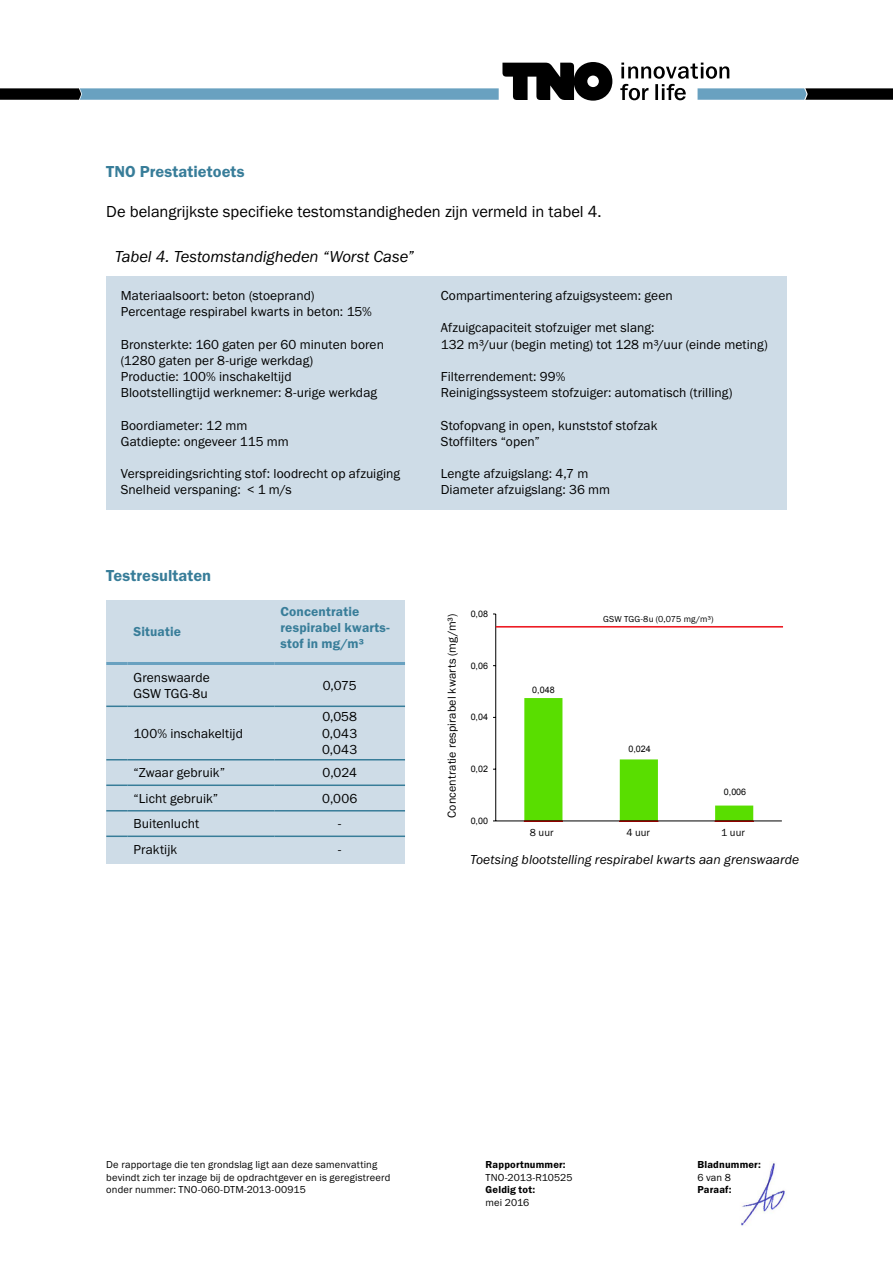
<style>
.page{position:relative;width:893px;height:1263px;background:#fff}
.page>*{position:absolute;margin:0;border:0;box-sizing:border-box;transform-origin:0 0}
.t1{font:16.5px "Franklin Goth EF";letter-spacing:-.005em;color:#000}
.t2{font:italic 16.5px "Franklin Goth EF";letter-spacing:-.005em;color:#000}
.t3{font:600 16.5px "Franklin Goth EF";letter-spacing:.005em;color:#387d99}
.t4{font:13.5px/16.2px "Franklin Goth EF";letter-spacing:.005em;color:#000}
.t5{font:italic 13.5px "Franklin Goth EF";letter-spacing:.005em;color:#000}
.t6{font:600 13.5px/16.2px "Franklin Goth EF";letter-spacing:.01em;color:#387d99}
.t7{font:12px "Franklin Goth EF";letter-spacing:.01em;color:#000}
.t8{font:10.5px/12.6px "Franklin Goth EF";letter-spacing:.015em;color:#000}
.t9{font:600 10.5px "Franklin Goth EF";letter-spacing:.015em;color:#000}
.t10{font:9px "Arial";color:#000}
.t11{font:9px "Franklin Goth EF";letter-spacing:.01em;color:#000}
</style>
<div class="page">
<img style="left:741px;top:1163px;width:46px;height:63px">
<div style="left:106px;top:276px;width:681px;height:234px;background:#cedce7"></div>
<div style="left:106px;top:600px;width:299px;height:264px;background:#cedce7"></div>
<hr style="left:106px;top:705px;width:22px;height:2px;background:#387d99">
<hr style="left:128px;top:705px;width:146px;height:2px;background:#387d99">
<hr style="left:274px;top:705px;width:131px;height:2px;background:#387d99">
<svg style="left:106px;top:759px;width:22px;height:1px"></svg>
<hr style="left:128px;top:759px;width:146px;height:1px;background:#387d99">
<hr style="left:274px;top:759px;width:131px;height:1px;background:#387d99">
<hr style="left:106px;top:784px;width:22px;height:2px;background:#387d99">
<hr style="left:128px;top:784px;width:146px;height:2px;background:#387d99">
<hr style="left:274px;top:784px;width:131px;height:2px;background:#387d99">
<svg style="left:106px;top:810px;width:22px;height:1px"></svg>
<hr style="left:128px;top:810px;width:146px;height:1px;background:#387d99">
<hr style="left:274px;top:810px;width:131px;height:1px;background:#387d99">
<hr style="left:106px;top:662px;width:22px;height:3px;background:#69a1c0">
<hr style="left:128px;top:662px;width:146px;height:3px;background:#69a1c0">
<hr style="left:274px;top:662px;width:131px;height:3px;background:#69a1c0">
<hr style="left:106px;top:835px;width:22px;height:2px;background:#387d99">
<hr style="left:128px;top:835px;width:146px;height:2px;background:#387d99">
<hr style="left:274px;top:835px;width:131px;height:2px;background:#387d99">
<svg style="left:524px;top:698px;width:230px;height:123px"></svg>
<hr style="left:495px;top:614px;width:1px;height:207px;background:#000">
<hr style="left:496px;top:821px;width:286px;height:1px;background:#000">
<hr style="left:496px;top:626px;width:287px;height:2px;background:#ed1c24">
<svg style="left:0;top:62px;width:893px;height:39px"></svg>
<p class="t3" style="left:106px;top:162px;width:140px">TNO Prestatietoets</p>
<p class="t1" style="left:106px;top:202px;width:497px">De belangrijkste specifieke testomstandigheden zijn vermeld in tabel 4.</p>
<p class="t2" style="left:115px;top:248px;width:301px">Tabel 4. Testomstandigheden “Worst Case”</p>
<p class="t4" style="left:121px;top:288px;width:253px">Materiaalsoort: beton (stoeprand)<br>Percentage respirabel kwarts in beton: 15%</p>
<p class="t4" style="left:121px;top:336px;width:265px">Bronsterkte: 160 gaten per 60 minuten boren (1280 gaten per 8-urige werkdag)<br>Productie: 100% inschakeltijd Blootstellingtijd werknemer: 8-urige werkdag</p>
<p class="t4" style="left:121px;top:417px;width:170px">Boordiameter: 12 mm<br>Gatdiepte: ongeveer 115 mm</p>
<p class="t4" style="left:121px;top:466px;width:281px">Verspreidingsrichting stof: loodrecht op afzuiging<br>Snelheid verspaning: &lt; 1 m/s</p>
<p class="t4" style="left:441px;top:288px;width:233px">Compartimentering afzuigsysteem: geen</p>
<p class="t4" style="left:441px;top:320px;width:328px">Afzuigcapaciteit stofzuiger met slang:<br>132 m³/uur (begin meting) tot 128 m³/uur (einde meting)</p>
<p class="t4" style="left:441px;top:369px;width:293px">Filterrendement: 99%<br>Reinigingssysteem stofzuiger: automatisch (trilling)</p>
<p class="t4" style="left:441px;top:417px;width:218px">Stofopvang in open, kunststof stofzak<br>Stoffilters “open”</p>
<p class="t4" style="left:441px;top:466px;width:171px">Lengte afzuigslang: 4,7 m<br>Diameter afzuigslang: 36 mm</p>
<p class="t3" style="left:106px;top:566px;width:107px">Testresultaten</p>
<p class="t6" style="left:134px;top:624px;width:49px">Situatie</p>
<p class="t6" style="left:280px;top:603px;width:111px">Concentratie respirabel kwarts&shy;stof in mg/m³</p>
<p class="t4" style="left:134px;top:669px;width:78px">Grenswaarde<br>GSW TGG-8u</p>
<p class="t4" style="left:323px;top:677px;width:35px">0,075</p>
<p class="t4" style="left:134px;top:725px;width:111px">100% inschakeltijd</p>
<p class="t4" style="left:322px;top:709px;width:37px;text-align:justify">0,058<br>0,043<br>0,043</p>
<p class="t4" style="left:134px;top:765px;width:93px">“Zwaar gebruik”</p>
<p class="t4" style="left:323px;top:765px;width:36px">0,024</p>
<p class="t4" style="left:134px;top:790px;width:86px">“Licht gebruik”</p>
<p class="t4" style="left:322px;top:790px;width:36px">0,006</p>
<p class="t4" style="left:134px;top:816px;width:67px">Buitenlucht</p>
<p class="t4" style="left:338px;top:816px;width:4px">-</p>
<p class="t4" style="left:134px;top:841px;width:45px">Praktijk</p>
<p class="t4" style="left:338px;top:841px;width:4px">-</p>
<p class="t10" style="left:471px;top:608px;width:19px">0,08</p>
<p class="t7" style="left:445px;top:818px;width:206px;rotate:-90deg">Concentratie respirabel kwarts (mg/m³)</p>
<p class="t11" style="left:603px;top:614px;width:112px">GSW TGG-8u (0,075 mg/m³)</p>
<p class="t5" style="left:470px;top:852px;width:330px">Toetsing blootstelling respirabel kwarts aan grenswaarde</p>
<p class="t10" style="left:471px;top:659px;width:19px">0,06</p>
<p class="t10" style="left:532px;top:683px;width:24px">0,048</p>
<p class="t10" style="left:471px;top:711px;width:19px">0,04</p>
<p class="t10" style="left:628px;top:743px;width:24px">0,024</p>
<p class="t10" style="left:471px;top:763px;width:19px">0,02</p>
<p class="t10" style="left:724px;top:785px;width:24px">0,006</p>
<p class="t10" style="left:471px;top:815px;width:19px">0,00</p>
<p class="t8" style="left:530px;top:826px;width:25px">8 uur</p>
<p class="t8" style="left:626px;top:826px;width:25px">4 uur</p>
<p class="t8" style="left:721px;top:826px;width:25px">1 uur</p>
<p class="t8" style="left:106px;top:1158px;width:286px">De rapportage die ten grondslag ligt aan deze samenvatting bevindt zich ter inzage bij de opdrachtgever en is geregistreerd onder nummer: TNO-060-DTM-2013-00915</p>
<p class="t9" style="left:486px;top:1158px;width:82px">Rapportnummer:</p>
<p class="t8" style="left:486px;top:1171px;width:88px">TNO-2013-R10525</p>
<p class="t9" style="left:486px;top:1184px;width:51px">Geldig tot:</p>
<p class="t8" style="left:486px;top:1196px;width:45px">mei 2016</p>
<p class="t9" style="left:697px;top:1158px;width:65px">Bladnummer:</p>
<p class="t8" style="left:697px;top:1171px;width:35px">6 van 8</p>
<p class="t9" style="left:697px;top:1184px;width:36px">Paraaf:</p>
</div>
